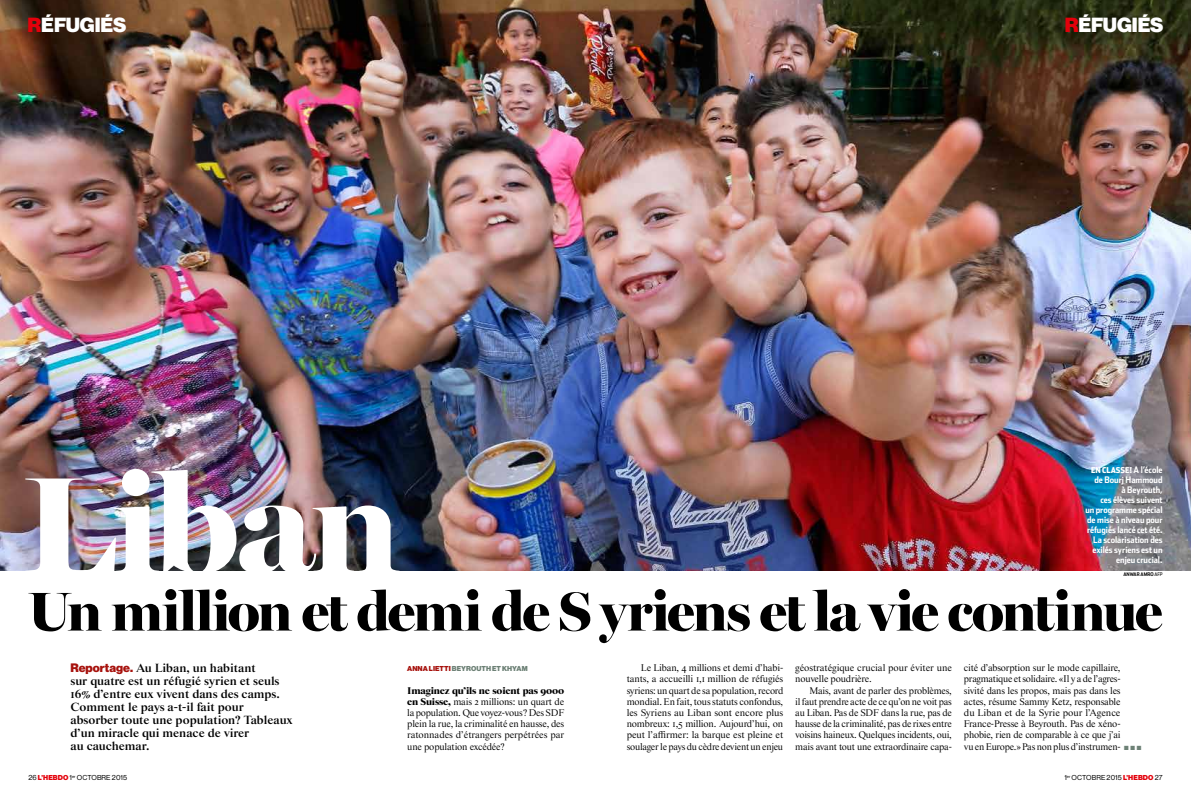
<style>
.page{position:relative;width:1191px;height:800px;background:#fff}
.page>*{position:absolute;margin:0;border:0;box-sizing:border-box;transform-origin:0 0}
.t1{font:900 136.3px "Miller Banner";letter-spacing:-.02em;color:#fff}
.t2{font:900 55px "Miller Banner";letter-spacing:-.035em;color:#000}
.t3{font:20px "N Haas Grotesk DS Pro 95 Blk";letter-spacing:-.005em;color:#fff}
.t4{font:700 12px/13px "Starling";color:#000}
.t5{font:9.8px/11.2px "Starling";letter-spacing:-.02em;color:#000;text-align:justify}
.t6{font:700 9px/10px "Stainless Cond";color:#fff;text-align:right}
.t7{font:900 8px "Stainless Cond";color:#fff}
.t8{font:7px "N Haas Grotesk DS Pro 55 Rg";letter-spacing:.015em;color:#000}
.t9{font:7px "N Haas Grotesk DS Pro 95 Blk";letter-spacing:.005em;color:#6d8176}
.t10{font:6px "Zapf Dingbats Std";color:#6d8176}
.t11{font:700 5px "Stainless Cond";color:#000}
.s1{color:#e3000b}
.s2{font-weight:700;font-size:9px}
.s3{font-weight:400}
.s4{font-family:"N Haas Grotesk DS Pro 95 Blk";font-weight:400;color:#a7120d}
.s5{color:#a7120d}
.s6{font-weight:900}
.s7{font-family:"N Haas Grotesk DS Pro 95 Blk";color:#e3000b}
</style>
<div class="page">
<img style="left:0;top:0;width:1191px;height:570px">
<h3 class="t3" style="left:28px;top:14px;width:100px"><span class="s1">R</span>ÉFUGIÉS</h3>
<h1 class="t1" style="left:24px;top:441px;width:378px">Liban</h1>
<h3 class="t3" style="left:1064px;top:14px;width:100px"><span class="s1">R</span>ÉFUGIÉS</h3>
<p class="t7" style="left:1091px;top:465px;width:73px">EN CLASSE! <span class="s2">A l’école</span></p>
<p class="t6" style="left:1085px;top:474px;width:79px">de Bourj Hammoud<br>à Beyrouth,<br>ces élèves suivent<br>un programme spécial de mise à niveau pour réfugiés lancé cet été.<br>La scolarisation des exilés syriens est un enjeu crucial.</p>
<p class="t11" style="left:1123px;top:570px;width:41px">ANWAR AMRO <span class="s3">AFP</span></p>
<h2 class="t2" style="left:28px;top:578px;width:1135px">Un million et demi de S yriens et la vie continue</h2>
<p class="t4" style="left:70px;top:661px;width:224px"><span class="s4">Reportage.</span> Au Liban, un habitant<br>sur quatre est un réfugié syrien et seuls<br>16% d’entre eux vivent dans des camps.<br>Comment le pays a-t-il fait pour absorber toute une population? Tableaux d’un miracle qui menace de virer<br>au cauchemar.</p>
<p class="t9" style="left:407px;top:664px;width:122px"><span class="s5">ANNA LIETTI</span> BEYROUTH ET KHYAM</p>
<p class="t5" style="left:407px;top:685px;width:159px"><span class="s6">Imaginez qu’ils ne soient pas 9000 en Suisse,</span> mais 2 millions: un quart de la population. Que voyez-vous ? Des SDF plein la rue, la criminalité en hausse, des ratonnades d’étrangers perpétrées par une population excédée?</p>
<p class="t5" style="left:626px;top:662px;width:158px;text-indent:14px">Le Liban, 4 millions et demi d’habi&shy;tants, a accueilli 1,1 million de réfugiés syriens: un quart de sa population, record mondial. En fait, tous statuts confondus, les Syriens au Liban sont encore plus nombreux: 1,5 million. Aujourd’hui, on peut l’affirmer: la barque est pleine et soulager le pays du cèdre devient un enjeu</p>
<p class="t5" style="left:795px;top:662px;width:158px">géostratégique crucial pour éviter une nouvelle poudrière.</p>
<p class="t5" style="left:795px;top:685px;width:158px;text-indent:14px">Mais, avant de parler des problèmes, il faut prendre acte de ce qu’on ne voit pas au Liban. Pas de SDF dans la rue, pas de hausse de la criminalité, pas de rixes entre voisins haineux. Quelques incidents, oui, mais avant tout une extraordinaire capa-</p>
<p class="t5" style="left:964px;top:662px;width:158px">cité d’absorption sur le mode capillaire, pragmatique et solidaire. «Il y a de l’agres&shy;sivité dans les propos, mais pas dans les actes, résume Sammy Ketz, responsable du Liban et de la Syrie pour l’Agence France-Presse à Beyrouth. Pas de xéno&shy;phobie, rien de comparable à ce que j’ai vu en Europe.» Pas non plus d’instrumen-</p>
<p class="t10" style="left:1124px;top:744px;width:19px">■ ■ ■</p>
<p class="t8" style="left:28px;top:773px;width:100px">26 <span class="s7">L’HEBDO</span> 1<sup>er</sup> OCTOBRE 2015</p>
<p class="t8" style="left:1064px;top:773px;width:100px">1<sup>er</sup> OCTOBRE 2015 <span class="s7">L’HEBDO</span> 27</p>
</div>
